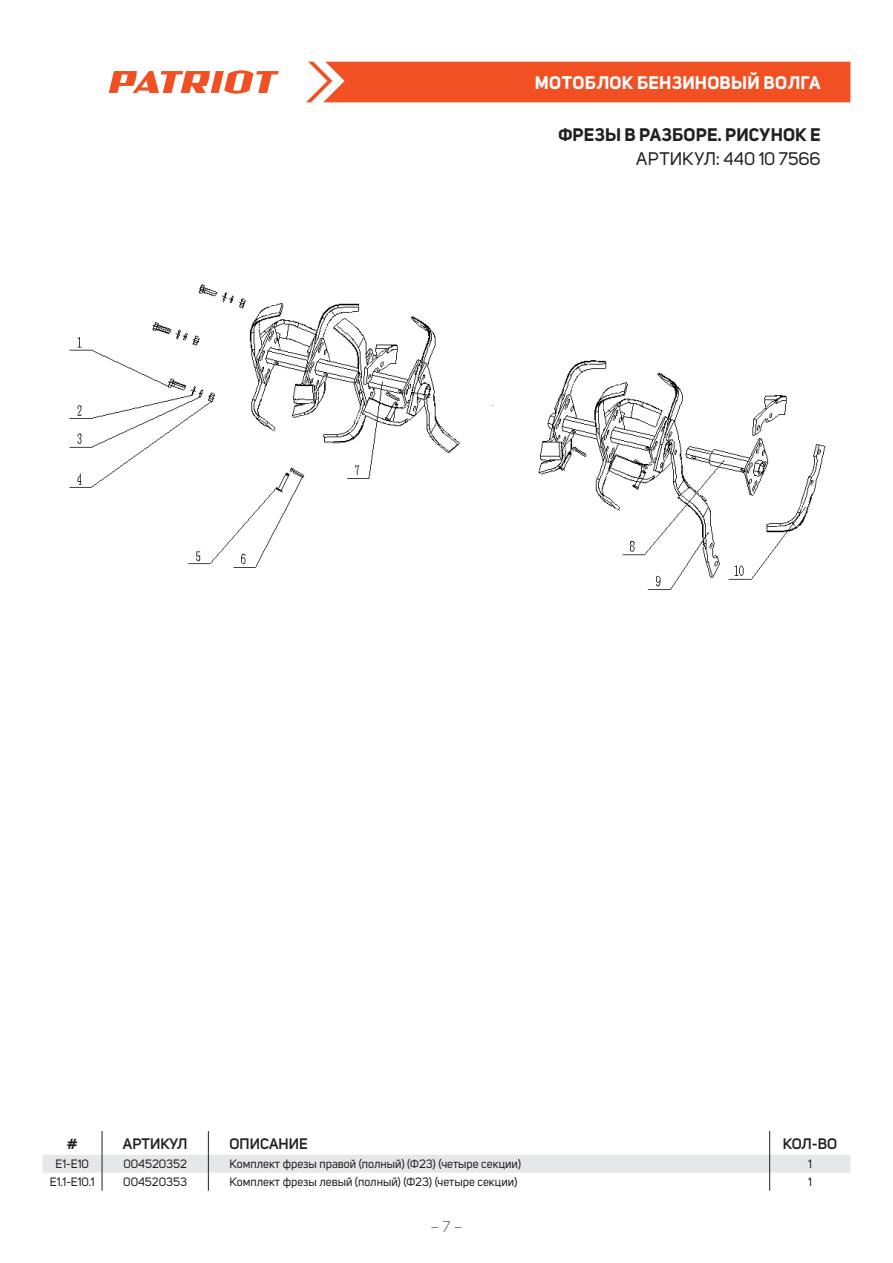
<style>
.page{position:relative;width:893px;height:1263px;background:#fff}
.page>*{position:absolute;margin:0;border:0;box-sizing:border-box;transform-origin:0 0}
.t1{font:700 18px "Uni Sans";letter-spacing:.015em;color:#fff}
.t2{font:700 18px "Uni Sans";letter-spacing:.01em;color:#231f20}
.t3{font:18px "Uni Sans";color:#231f20}
.t4{font:600 15px "Uni Sans";color:#231f20}
.t5{font:300 15px "Uni Sans";color:#231f20}
.t6{font:12px "Uni Sans";color:#231f20}
</style>
<div class="page">
<div style="left:306px;top:62px;width:544px;height:40px;background:#f15122"></div>
<svg style="left:109px;top:70px;width:170px;height:24px"></svg>
<svg style="left:43px;top:1131px;width:807px;height:60px"></svg>
<img style="left:69px;top:284px;width:757px;height:306px">
<h1 class="t1" style="left:535px;top:72px;width:287px">МОТОБЛОК БЕНЗИНОВЫЙ ВОЛГА</h1>
<h1 class="t2" style="left:558px;top:123px;width:264px">ФРЕЗЫ В РАЗБОРЕ. РИСУНОК E</h1>
<h1 class="t3" style="left:636px;top:148px;width:186px">АРТИКУЛ: 440 10 7566</h1>
<p class="t4" style="left:67px;top:1135px;width:12px">#</p>
<p class="t4" style="left:123px;top:1135px;width:66px">АРТИКУЛ</p>
<p class="t4" style="left:230px;top:1135px;width:80px">ОПИСАНИЕ</p>
<p class="t4" style="left:783px;top:1135px;width:56px">КОЛ-ВО</p>
<p class="t6" style="left:56px;top:1157px;width:35px">E1-E10</p>
<p class="t6" style="left:123px;top:1157px;width:65px">004520352</p>
<p class="t6" style="left:230px;top:1157px;width:293px">Комплект фрезы правой (полный) (Ф23) (четыре секции)</p>
<p class="t6" style="left:808px;top:1157px;width:5px">1</p>
<p class="t6" style="left:50px;top:1175px;width:46px">E1.1-E10.1</p>
<p class="t6" style="left:123px;top:1175px;width:65px">004520353</p>
<p class="t6" style="left:230px;top:1175px;width:289px">Комплект фрезы левый (полный) (Ф23) (четыре секции)</p>
<p class="t6" style="left:808px;top:1175px;width:5px">1</p>
<p class="t5" style="left:430px;top:1218px;width:34px">– 7 –</p>
</div>
